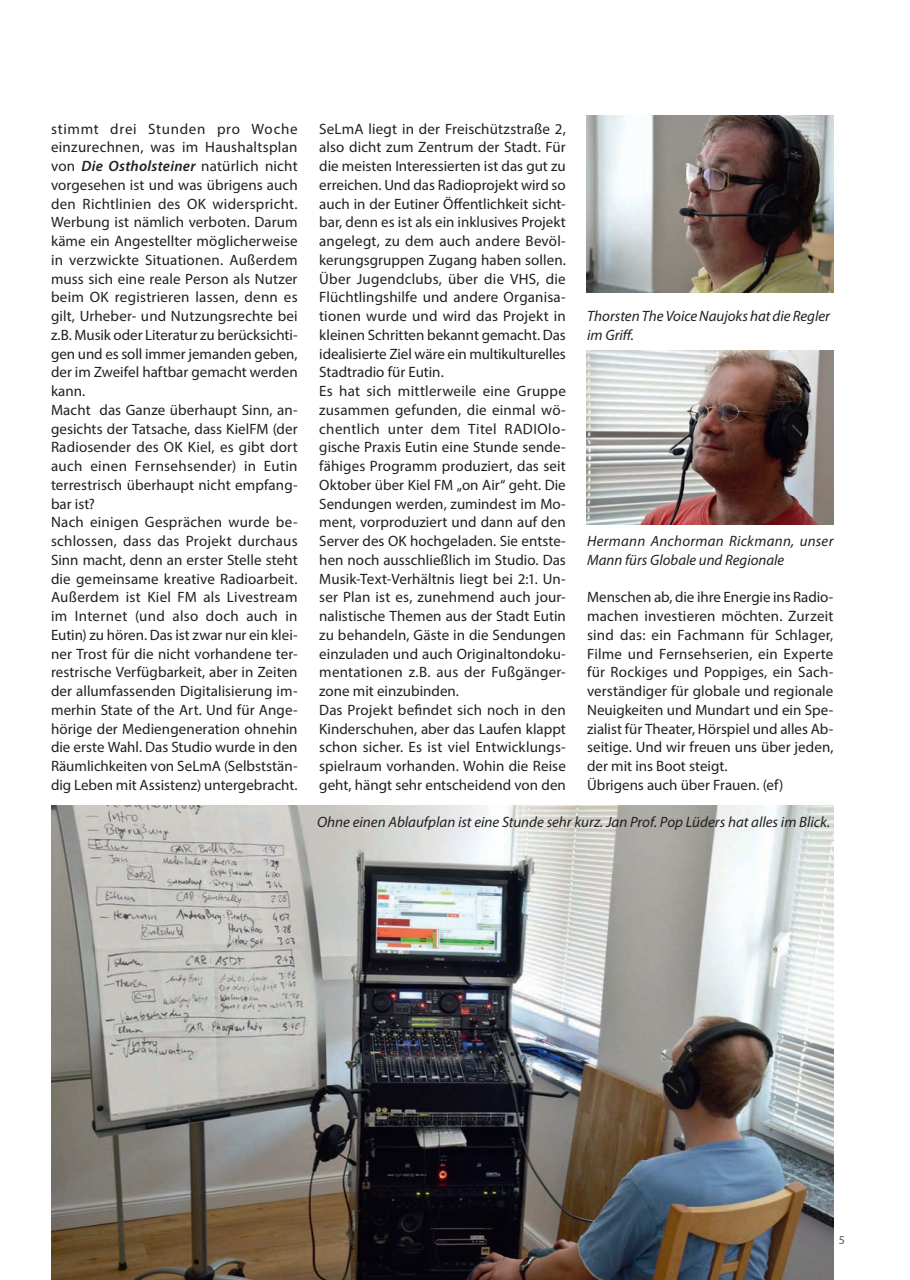
<style>
.page{position:relative;width:910px;height:1280px;background:#fff}
.page>*{position:absolute;margin:0;border:0;box-sizing:border-box;transform-origin:0 0}
.t1{font:15px/18.8px "Myriad Pro";letter-spacing:.005em;color:#231f20}
.t2{font:italic 15px/18.8px "Myriad Pro";color:#231f20}
.t3{font:12px "Myriad Pro";color:#57585a}
.s1{font-weight:600;font-style:italic}
</style>
<div class="page">
<img style="left:51px;top:805px;width:782px;height:475px">
<img style="left:587px;top:116px;width:246px;height:176px">
<img style="left:586px;top:350px;width:248px;height:175px">
<p class="t1" style="left:51px;top:119px;width:248px">stimmt drei Stunden pro Woche einzurechnen, was im Haushaltsplan von <span class="s1">Die Ostholsteiner</span> natürlich nicht vorgesehen ist und was übrigens auch den Richtlinien des OK widerspricht.<br>Werbung ist nämlich verboten. Darum käme ein Angestellter möglicherweise in verzwickte Situationen. Außerdem muss sich eine reale Person als Nutzer beim OK registrieren lassen, denn es gilt, Urheber- und Nutzungsrechte bei z.B. Musik oder Literatur zu berücksichti&shy;gen und es soll immer jemanden geben, der im Zweifel haftbar gemacht werden kann.<br>Macht das Ganze überhaupt Sinn, an&shy;gesichts der Tatsache, dass KielFM (der Radiosender des OK Kiel, es gibt dort auch einen Fernsehsender) in Eutin terrestrisch überhaupt nicht empfang&shy;bar ist?<br>Nach einigen Gesprächen wurde be&shy;schlossen, dass das Projekt durchaus Sinn macht, denn an erster Stelle steht die gemeinsame kreative Radioarbeit.<br>Außerdem ist Kiel FM als Livestream im Internet (und also doch auch in Eutin) zu hören. Das ist zwar nur ein klei&shy;ner Trost für die nicht vorhandene ter&shy;restrische Verfügbarkeit, aber in Zeiten der allumfassenden Digitalisierung im&shy;merhin State of the Art. Und für Ange&shy;hörige der Mediengeneration ohnehin die erste Wahl. Das Studio wurde in den Räumlichkeiten von SeLmA (Selbststän&shy;dig Leben mit Assistenz) untergebracht.</p>
<p class="t1" style="left:319px;top:119px;width:248px">SeLmA liegt in der Freischützstraße 2, also dicht zum Zentrum der Stadt. Für die meisten Interessierten ist das gut zu erreichen. Und das Radioprojekt wird so auch in der Eutiner Öffentlichkeit sicht&shy;bar, denn es ist als ein inklusives Projekt angelegt, zu dem auch andere Bevöl&shy;kerungsgruppen Zugang haben sollen.<br>Über Jugendclubs, über die VHS, die Flüchtlingshilfe und andere Organisa&shy;tionen wurde und wird das Projekt in kleinen Schritten bekannt gemacht. Das idealisierte Ziel wäre ein multikulturelles Stadtradio für Eutin.<br>Es hat sich mittlerweile eine Gruppe zusammen gefunden, die einmal wö&shy;chentlich unter dem Titel RADIOlo&shy;gische Praxis Eutin eine Stunde sende&shy;fähiges Programm produziert, das seit Oktober über Kiel FM „on Air“ geht. Die Sendungen werden, zumindest im Mo&shy;ment, vorproduziert und dann auf den Server des OK hochgeladen. Sie entste&shy;hen noch ausschließlich im Studio. Das Musik-Text-Verhältnis liegt bei 2:1. Un&shy;ser Plan ist es, zunehmend auch jour&shy;nalistische Themen aus der Stadt Eutin zu behandeln, Gäste in die Sendungen einzuladen und auch Originaltondoku&shy;mentationen z.B. aus der Fußgänger&shy;zone mit einzubinden.<br>Das Projekt befindet sich noch in den Kinderschuhen, aber das Laufen klappt schon sicher. Es ist viel Entwicklungs&shy;spielraum vorhanden. Wohin die Reise geht, hängt sehr entscheidend von den</p>
<p class="t2" style="left:587px;top:306px;width:244px">Thorsten The Voice Naujoks hat die Regler im Griff.</p>
<p class="t2" style="left:587px;top:531px;width:248px">Hermann Anchorman Rickmann, unser<br>Mann fürs Globale und Regionale</p>
<p class="t1" style="left:587px;top:588px;width:248px">Menschen ab, die ihre Energie ins Radio&shy;machen investieren möchten. Zurzeit sind das: ein Fachmann für Schlager, Filme und Fernsehserien, ein Experte für Rockiges und Poppiges, ein Sach&shy;verständiger für globale und regionale Neuigkeiten und Mundart und ein Spe&shy;zialist für Theater, Hörspiel und alles Ab&shy;seitige. Und wir freuen uns über jeden, der mit ins Boot steigt.<br>Übrigens auch über Frauen. (ef)</p>
<p class="t2" style="left:317px;top:813px;width:515px">Ohne einen Ablaufplan ist eine Stunde sehr kurz. Jan Prof. Pop Lüders hat alles im Blick.</p>
<p class="t3" style="left:839px;top:1233px;width:8px">5</p>
</div>
